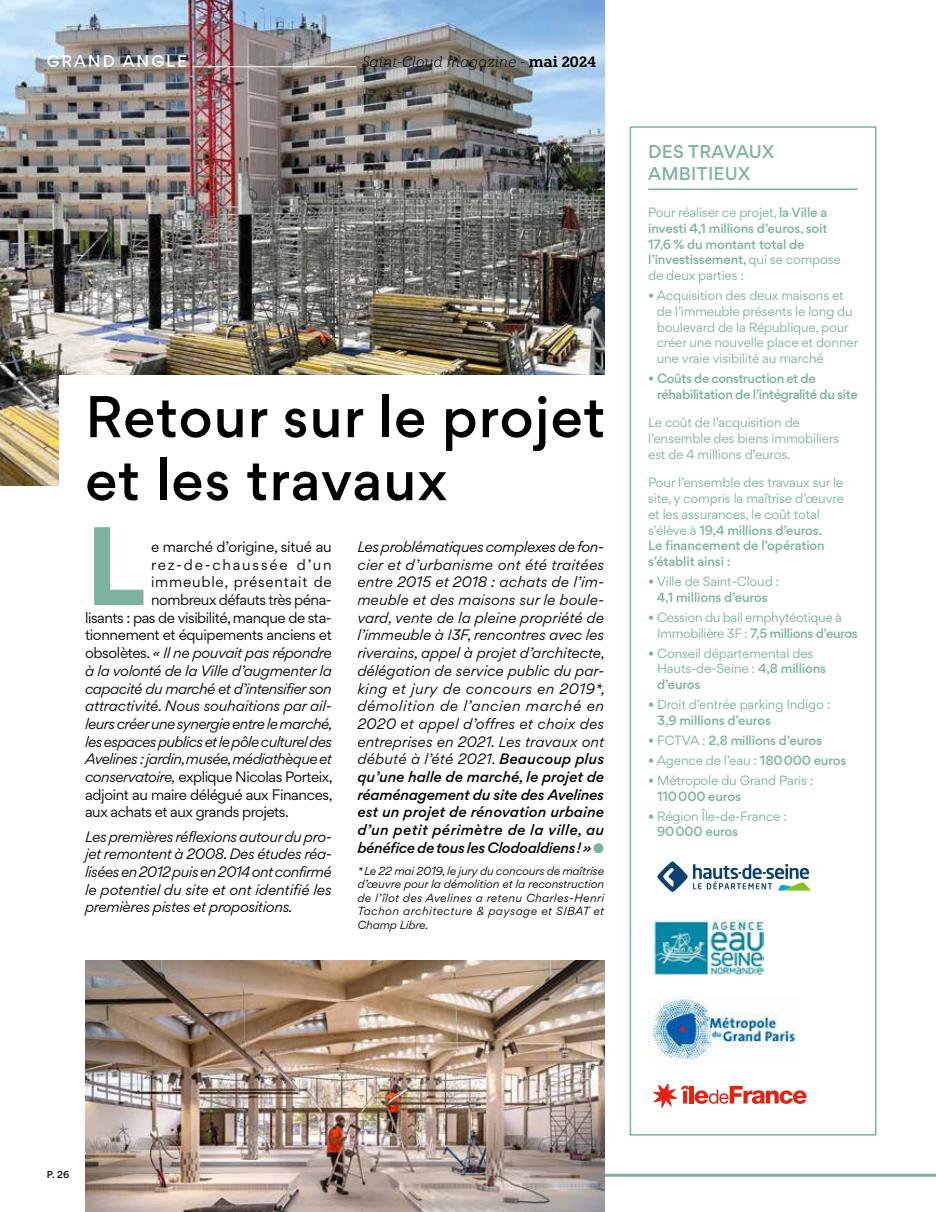
<style>
.page{position:relative;width:936px;height:1212px;background:#fff}
.page>*{position:absolute;margin:0;border:0;box-sizing:border-box;transform-origin:0 0}
.t1{font:700 99.3px "Gordita";color:#7bb3a0}
.t2{font:500 52.5px/63px "Gordita";letter-spacing:.015em;color:#000}
.t3{font:500 16.5px/21.8px "Gordita";letter-spacing:.015em;color:#7bb3a0}
.t4{font:italic 300 15px "Knile";letter-spacing:-.01em;color:#000}
.t5{font:500 15px "Gordita";letter-spacing:.13em;color:#fff}
.t6{font:italic 13.5px/17.7px "Gordita";letter-spacing:-.025em;color:#000;text-align:justify}
.t7{font:13.5px "Gordita";letter-spacing:-.03em;color:#000}
.t8{font:13.5px "Gordita";letter-spacing:-.01em;color:#000}
.t9{font:13.5px "Gordita";letter-spacing:.06em;color:#000}
.t10{font:13.5px "Gordita";letter-spacing:.135em;color:#000}
.t11{font:12px/15.8px "Gordita";letter-spacing:-.015em;color:#7bb3a0}
.t12{font:500 12px/15.8px "Gordita";letter-spacing:-.015em;color:#7bb3a0}
.t13{font:500 12px/15.8px "Gordita";letter-spacing:-.035em;color:#7bb3a0}
.t14{font:italic 10.5px/13.5px "Gordita";letter-spacing:.035em;color:#000;text-align:justify}
.t15{font:500 9px "Gordita";color:#000}
.s1{font-weight:600;font-style:normal}
.s2{font-weight:500}
.s3{font-weight:500;font-style:normal;color:#7bb3a0}
.s4{font-style:normal}
.s5{font-style:italic}
.s6{font-weight:400}
</style>
<div class="page">
<img style="left:0;top:0;width:604px;height:485px">
<div style="left:60px;top:375px;width:669px;height:145px;background:#fff"></div>
<hr style="left:85px;top:1174px;width:850px;height:3px;background:#7bb3a0">
<hr style="left:192px;top:66px;width:164px;height:1px;background:#fff">
<img style="left:85px;top:961px;width:519px;height:251px">
<hr style="left:648px;top:188px;width:209px;height:2px;background:#7bb3a0">
<div style="left:629px;top:126px;width:247px;height:1009px;border:2px solid #7bb3a0"></div>
<img style="left:648px;top:995px;width:149px;height:68px">
<svg style="left:657px;top:861px;width:30px;height:31px"></svg>
<svg style="left:693px;top:864px;width:117px;height:26px"></svg>
<img style="left:651px;top:919px;width:112px;height:56px">
<svg style="left:653px;top:1083px;width:153px;height:25px"></svg>
<p class="t5" style="left:47px;top:50px;width:142px">GRAND ANGLE</p>
<p class="t4" style="left:362px;top:53px;width:235px">Saint-Cloud magazine - <span class="s1">mai 2024</span></p>
<h2 class="t2" style="left:85px;top:385px;width:522px">Retour sur le projet et les travaux</h2>
<h1 class="t1" style="left:85px;top:487px;width:62px">L</h1>
<p class="t6" style="left:357px;top:538px;width:249px">Les problématiques complexes de fon&shy;cier et d’urbanisme ont été traitées entre 2015 et 2018 : achats de l’im&shy;meuble et des maisons sur le boule&shy;vard, vente de la pleine propriété de l’immeuble à I3F, rencontres avec les riverains, appel à projet d’architecte, délégation de service public du par&shy;king et jury de concours en 2019*, démolition de l’ancien marché en 2020 et appel d’offres et choix des entreprises en 2021. Les travaux ont débuté à l’été 2021. <span class="s2">Beaucoup plus qu’une halle de marché, le projet de réaménagement du site des Avelines est un projet de rénovation urbaine d’un petit périmètre de la ville, au bénéfice de tous les Clodoaldiens! »</span> <span class="s3">●</span></p>
<p class="t14" style="left:357px;top:864px;width:248px">* Le 22 mai 2019, le jury du concours de maîtrise d’œuvre pour la démolition et la reconstruction de l’îlot des Avelines a retenu Charles-Henri Tachon architecture &amp; paysage et SIBAT et Champ Libre.</p>
<p class="t8" style="left:151px;top:537px;width:182px">e marché d’origine, situé au</p>
<p class="t10" style="left:151px;top:554px;width:182px">rez-de-chaussée d’un</p>
<p class="t9" style="left:151px;top:572px;width:182px">immeuble, présentait de</p>
<p class="t7" style="left:151px;top:590px;width:182px">nombreux défauts très péna-</p>
<p class="t7" style="left:85px;top:607px;width:248px">lisants : pas de visibilité, manque de sta-</p>
<p class="t7" style="left:85px;top:625px;width:248px">tionnement et équipements anciens et</p>
<p class="t6" style="left:85px;top:644px;width:248px"><span class="s4">obsolètes.</span> « Il ne pouvait pas répondre</p>
<p class="t6" style="left:85px;top:662px;width:248px">à la volonté de la Ville d’augmenter la</p>
<p class="t6" style="left:85px;top:679px;width:248px">capacité du marché et d’intensifier son</p>
<p class="t6" style="left:85px;top:697px;width:248px">attractivité. Nous souhaitions par ail-</p>
<p class="t6" style="left:85px;top:715px;width:249px">leurs créer une synergie entre le marché,</p>
<p class="t6" style="left:85px;top:732px;width:248px">les espaces publics et le pôle culturel des</p>
<p class="t6" style="left:85px;top:750px;width:248px">Avelines : jardin,musée,médiathèque et</p>
<p class="t7" style="left:85px;top:767px;width:249px"><span class="s5">conservatoire,</span> explique Nicolas Porteix,</p>
<p class="t7" style="left:85px;top:785px;width:249px">adjoint au maire délégué aux Finances,</p>
<p class="t7" style="left:85px;top:802px;width:205px">aux achats et aux grands projets.</p>
<p class="t6" style="left:85px;top:827px;width:248px">Les premières réflexions autour du pro&shy;jet remontent à 2008. Des études réa&shy;lisées en 2012 puis en 2014 ont confirmé le potentiel du site et ont identifié les premières pistes et propositions.</p>
<p class="t3" style="left:648px;top:141px;width:128px">DES TRAVAUX<br>AMBITIEUX</p>
<p class="t12" style="left:648px;top:204px;width:194px"><span class="s6">Pour réaliser ce projet,</span> la Ville a investi 4,1 millions d’euros, soit<br>17,6 % du montant total de l’investissement, <span class="s6">qui se compose de deux parties :</span></p>
<p class="t11" style="left:656px;top:287px;width:203px;text-indent:-9px">• Acquisition des deux maisons et de l’immeuble présents le long du boulevard de la République, pour créer une nouvelle place et donner une vraie visibilité au marché</p>
<p class="t13" style="left:657px;top:370px;width:202px;text-indent:-9px"><span class="s6">•</span> Coûts de construction et de réhabilitation de l’intégralité du site</p>
<p class="t11" style="left:648px;top:415px;width:192px">Le coût de l’acquisition de l’ensemble des biens immobiliers est de 4 millions d’euros.</p>
<p class="t11" style="left:648px;top:475px;width:197px">Pour l’ensemble des travaux sur le site, y compris la maîtrise d’œuvre et les assurances, le coût total s’élève à <span class="s2">19,4 millions d’euros.<br>Le financement de l’opération s’établit ainsi :</span></p>
<p class="t11" style="left:648px;top:573px;width:132px">• Ville de Saint-Cloud :</p>
<p class="t12" style="left:656px;top:589px;width:112px">4,1 millions d’euros</p>
<p class="t11" style="left:657px;top:609px;width:202px;text-indent:-9px">• Cession du bail emphytéotique à<br>Immobilière 3F : <span class="s2">7,5 millions d’euros</span></p>
<p class="t11" style="left:657px;top:645px;width:170px;text-indent:-9px">• Conseil départemental des<br>Hauts-de-Seine : <span class="s2">4,8 millions d’euros</span></p>
<p class="t11" style="left:648px;top:696px;width:183px">• Droit d’entrée parking Indigo :</p>
<p class="t12" style="left:657px;top:712px;width:115px">3,9 millions d’euros</p>
<p class="t12" style="left:648px;top:732px;width:175px"><span class="s6">• FCTVA :</span> 2,8 millions d’euros</p>
<p class="t11" style="left:648px;top:752px;width:200px">• Agence de l’eau : <span class="s2">180000 euros</span></p>
<p class="t11" style="left:648px;top:772px;width:167px">• Métropole du Grand Paris :</p>
<p class="t12" style="left:657px;top:788px;width:85px">110000 euros</p>
<p class="t11" style="left:648px;top:808px;width:140px">• Région Île-de-France :</p>
<p class="t12" style="left:657px;top:824px;width:83px">90000 euros</p>
<p class="t15" style="left:47px;top:1168px;width:24px">P. 26</p>
</div>
